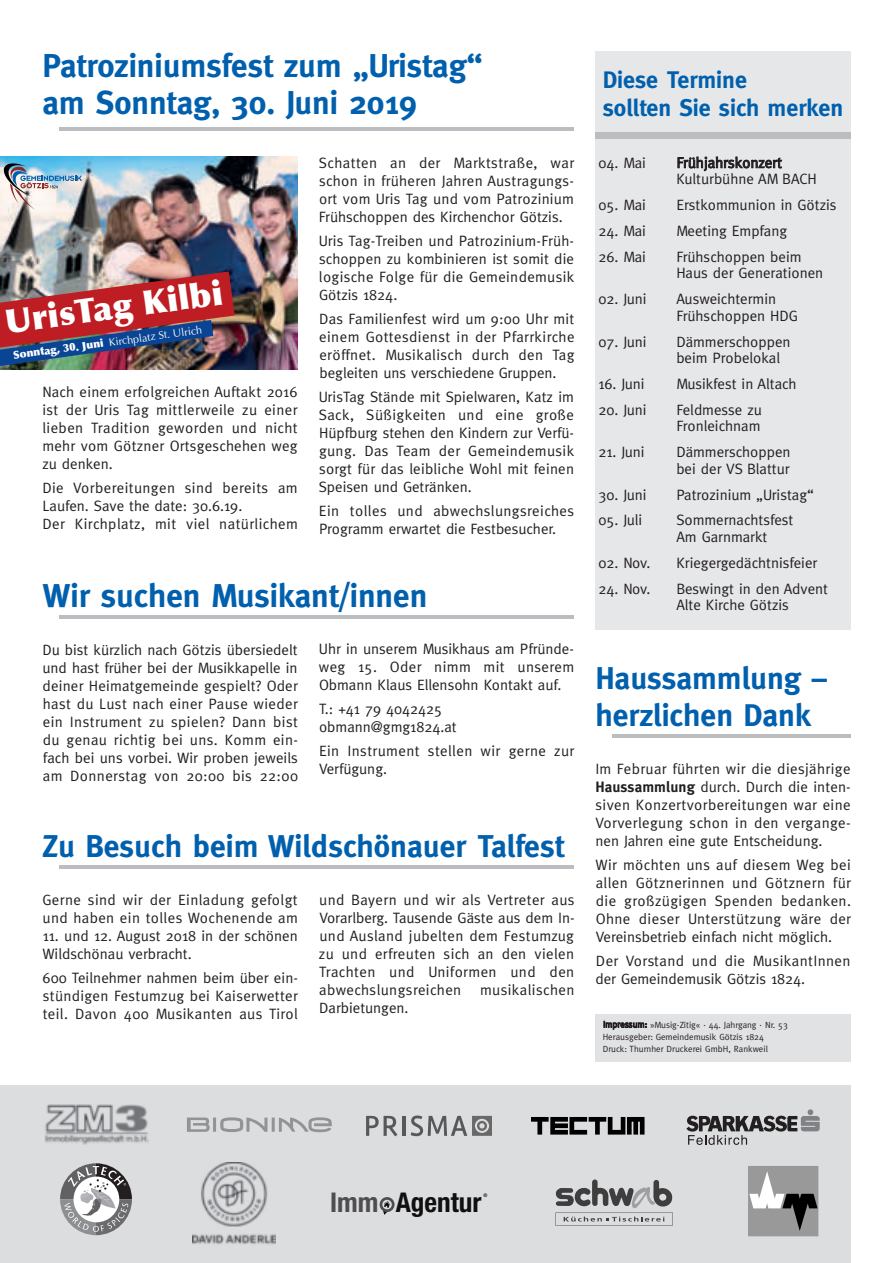
<style>
.page{position:relative;width:893px;height:1263px;background:#fff}
.page>*{position:absolute;margin:0;border:0;box-sizing:border-box;transform-origin:0 0}
.t1{font:900 33.45px "Optima";color:#fff}
.t2{font:700 33px/37.5px "Meta";color:#0160ae}
.t3{font:700 31.5px/37.5px "Meta";color:#0160ae}
.t4{font:700 condensed 27.3px "Helvetica Neue LT Std";color:#101010}
.t5{font:700 24px/28.5px "Meta";color:#0160ae}
.t6{font:15px/18px "Meta";color:#231f20}
.t7{font:15px/18px "Meta";letter-spacing:.025em;color:#231f20}
.t8{font:10.8px "Optima LT";color:#fff}
.t9{font:9px/12px "Meta";color:#231f20}
.t10{font:500 condensed 4.95px "Helvetica Neue LT Std";color:#101010}
.s1{font-family:"Optima";font-weight:900}
.s2{font-weight:700}
.s3{color:#4e4e4e}
</style>
<div class="page">
<hr style="left:892px;top:0;width:1px;height:215px;background:#d4dbee">
<div style="left:0;top:1085px;width:850px;height:178px;background:#dcdddf"></div>
<svg style="left:60px;top:1163px;width:72px;height:72px"></svg>
<img style="left:45px;top:1105px;width:104px;height:39px">
<svg style="left:748px;top:1166px;width:70px;height:70px;background:#929292"></svg>
<hr style="left:60px;top:127px;width:514px;height:3px;background:#bcbdc0">
<div style="left:595px;top:1014px;width:255px;height:47px;background:#e1e2e4"></div>
<svg style="left:604px;top:1021px;width:43px;height:9px"></svg>
<hr style="left:213px;top:1117px;width:3px;height:15px;background:#919396">
<hr style="left:272px;top:1117px;width:3px;height:15px;background:#919396">
<svg style="left:220px;top:1117px;width:47px;height:15px"></svg>
<svg style="left:279px;top:1117px;width:53px;height:15px"></svg>
<svg style="left:187px;top:1117px;width:23px;height:15px"></svg>
<img style="left:0;top:156px;width:298px;height:214px">
<svg style="left:2px;top:162px;width:80px;height:48px"></svg>
<img style="left:0;top:271px;width:235px;height:99px">
<hr style="left:612px;top:735px;width:238px;height:3px;background:#bcbdc0">
<img style="left:193px;top:1163px;width:83px;height:82px">
<svg style="left:531px;top:1117px;width:113px;height:17px"></svg>
<svg style="left:366px;top:1116px;width:31px;height:20px"></svg>
<hr style="left:402px;top:1116px;width:4px;height:20px;background:#57585a">
<svg style="left:411px;top:1115px;width:81px;height:21px"></svg>
<svg style="left:555px;top:1179px;width:118px;height:46px"></svg>
<svg style="left:380px;top:1197px;width:15px;height:18px"></svg>
<div style="left:595px;top:51px;width:255px;height:578px;background:#e6e7e9"></div>
<svg style="left:677px;top:156px;width:105px;height:15px"></svg>
<div style="left:595px;top:133px;width:255px;height:6px;background:#bcbdc0"></div>
<hr style="left:60px;top:616px;width:514px;height:3px;background:#bcbdc0">
<svg style="left:686px;top:1109px;width:134px;height:36px"></svg>
<hr style="left:60px;top:865px;width:514px;height:3px;background:#bcbdc0">
<h2 class="t2" style="left:43px;top:47px;width:442px">Patroziniumsfest zum „Uristag“ am Sonntag, 30. Juni 2019</h2>
<h1 class="t1" style="left:2px;top:302px;width:221px;rotate:-8deg">UrisTag Kilbi</h1>
<p class="t8" style="left:13px;top:352px;width:192px;rotate:-8deg"><span class="s1">Sonntag, 30. Juni</span> Kirchplatz St. Ulrich</p>
<p class="t6" style="left:42px;top:382px;width:257px;text-align:justify">Nach einem erfolgreichen Auftakt 2016 ist der Uris Tag mittlerweile zu einer lieben Tradition geworden und nicht mehr vom Götzner Ortsgeschehen weg zu denken.</p>
<p class="t7" style="left:42px;top:478px;width:257px">Die Vorbereitungen sind bereits am<br>Laufen. Save the date: 30.6.19.<br>Der Kirchplatz, mit viel natürlichem</p>
<p class="t6" style="left:319px;top:153px;width:257px;text-align:justify">Schatten an der Marktstraße, war schon in früheren Jahren Austragungs&shy;ort vom Uris Tag und vom Patrozinium Frühschoppen des Kirchenchor Götzis.</p>
<p class="t6" style="left:319px;top:231px;width:257px;text-align:justify">Uris Tag-Treiben und Patrozinium-Früh&shy;schoppen zu kombinieren ist somit die logische Folge für die Gemeindemusik Götzis 1824.</p>
<p class="t6" style="left:319px;top:309px;width:257px;text-align:justify">Das Familienfest wird um 9:00 Uhr mit einem Gottesdienst in der Pfarrkirche eröffnet. Musikalisch durch den Tag begleiten uns verschiedene Gruppen.</p>
<p class="t6" style="left:319px;top:387px;width:257px;text-align:justify">UrisTag Stände mit Spielwaren, Katz im Sack, Süßigkeiten und eine große Hüpfburg stehen den Kindern zur Verfü&shy;gung. Das Team der Gemeindemusik sorgt für das leibliche Wohl mit feinen Speisen und Getränken.</p>
<p class="t6" style="left:319px;top:501px;width:257px">Ein tolles und abwechslungsreiches<br>Programm erwartet die Festbesucher.</p>
<h2 class="t2" style="left:43px;top:577px;width:386px">Wir suchen Musikant/innen</h2>
<p class="t6" style="left:42px;top:640px;width:257px;text-align:justify">Du bist kürzlich nach Götzis übersiedelt und hast früher bei der Musikkapelle in deiner Heimatgemeinde gespielt? Oder hast du Lust nach einer Pause wieder ein Instrument zu spielen? Dann bist du genau richtig bei uns. Komm ein&shy;fach bei uns vorbei. Wir proben jeweils am Donnerstag von 20:00 bis 22:00</p>
<p class="t6" style="left:319px;top:639px;width:257px;text-align:justify">Uhr in unserem Musikhaus am Pfründe&shy;weg 15. Oder nimm mit unserem Obmann Klaus Ellensohn Kontakt auf.</p>
<p class="t6" style="left:319px;top:699px;width:139px">T.: +41 79 4042425 obmann@gmg1824.at</p>
<p class="t7" style="left:319px;top:741px;width:257px">Ein Instrument stellen wir gerne zur<br>Verfügung.</p>
<h3 class="t3" style="left:43px;top:827px;width:523px">Zu Besuch beim Wildschönauer Talfest</h3>
<p class="t7" style="left:43px;top:891px;width:257px">Gerne sind wir der Einladung gefolgt und haben ein tolles Wochenende am</p>
<p class="t6" style="left:43px;top:927px;width:257px">11. und 12. August 2018 in der schönen<br>Wildschönau verbracht.</p>
<p class="t6" style="left:43px;top:969px;width:257px;text-align:justify">600 Teilnehmer nahmen beim über ein&shy;stündigen Festumzug bei Kaiserwetter teil. Davon 400 Musikanten aus Tirol</p>
<p class="t6" style="left:319px;top:890px;width:257px;text-align:justify">und Bayern und wir als Vertreter aus Vorarlberg. Tausende Gäste aus dem In&shy;und Ausland jubelten dem Festumzug zu und erfreuten sich an den vielen Trachten und Uniformen und den abwechslungsreichen</p>
<p class="t7" style="left:480px;top:980px;width:96px">musikalischen</p>
<p class="t6" style="left:319px;top:998px;width:91px">Darbietungen.</p>
<h3 class="t5" style="left:603px;top:65px;width:242px">Diese Termine<br>sollten Sie sich merken</h3>
<p class="t6" style="left:598px;top:153px;width:49px">04. Mai</p>
<p class="t6" style="left:676px;top:154px;width:142px;line-height:16.5px">Frühjahrskonzert<br>Kulturbühne AM BACH</p>
<p class="t6" style="left:598px;top:196px;width:49px">05. Mai</p>
<p class="t6" style="left:676px;top:196px;width:162px">Erstkommunion in Götzis</p>
<p class="t6" style="left:598px;top:222px;width:49px">24. Mai</p>
<p class="t6" style="left:676px;top:222px;width:112px">Meeting Empfang</p>
<p class="t6" style="left:598px;top:248px;width:49px">26. Mai</p>
<p class="t6" style="left:676px;top:248px;width:148px;line-height:16.5px">Frühschoppen beim<br>Haus der Generationen</p>
<p class="t6" style="left:598px;top:290px;width:50px">02. Juni</p>
<p class="t6" style="left:676px;top:291px;width:123px;line-height:16.5px">Ausweichtermin<br>Frühschoppen HDG</p>
<p class="t6" style="left:598px;top:332px;width:50px">07. Juni</p>
<p class="t6" style="left:676px;top:333px;width:116px;line-height:16.5px">Dämmerschoppen beim Probelokal</p>
<p class="t6" style="left:598px;top:375px;width:48px">16. Juni</p>
<p class="t6" style="left:676px;top:375px;width:122px">Musikfest in Altach</p>
<p class="t6" style="left:598px;top:400px;width:50px">20. Juni</p>
<p class="t6" style="left:676px;top:401px;width:87px;line-height:16.5px">Feldmesse zu<br>Fronleichnam</p>
<p class="t6" style="left:598px;top:443px;width:48px">21. Juni</p>
<p class="t6" style="left:676px;top:444px;width:116px;line-height:16.5px">Dämmerschoppen bei der VS Blattur</p>
<p class="t6" style="left:598px;top:485px;width:50px">30. Juni</p>
<p class="t6" style="left:676px;top:485px;width:139px">Patrozinium „Uristag“</p>
<p class="t6" style="left:598px;top:511px;width:46px">05. Juli</p>
<p class="t6" style="left:676px;top:512px;width:119px;line-height:16.5px">Sommernachtsfest<br>Am Garnmarkt</p>
<p class="t6" style="left:598px;top:553px;width:54px">02. Nov.</p>
<p class="t6" style="left:676px;top:553px;width:143px">Kriegergedächtnisfeier</p>
<p class="t6" style="left:598px;top:579px;width:54px">24. Nov.</p>
<p class="t6" style="left:676px;top:580px;width:153px;line-height:16.5px">Beswingt in den Advent<br>Alte Kirche Götzis</p>
<h3 class="t3" style="left:595px;top:659px;width:233px">Haussammlung – herzlichen Dank</h3>
<p class="t6" style="left:595px;top:760px;width:257px;text-align:justify">Im Februar führten wir die diesjährige <span class="s2">Haussammlung</span> durch. Durch die inten&shy;siven Konzertvorbereitungen war eine Vorverlegung schon in den vergange&shy;nen Jahren eine gute Entscheidung.</p>
<p class="t6" style="left:596px;top:856px;width:257px;text-align:justify">Wir möchten uns auf diesem Weg bei allen Götznerinnen und Götznern für die großzügigen Spenden bedanken.<br>Ohne dieser Unterstützung wäre der Vereinsbetrieb einfach nicht möglich.</p>
<p class="t6" style="left:595px;top:952px;width:257px">Der Vorstand und die MusikantInnen der Gemeindemusik Götzis 1824.</p>
<p class="t9" style="left:603px;top:1018px;width:187px">Impressum: »Musig-Zitig« · 44. Jahrgang · Nr. 53<br>Herausgeber: Gemeindemusik Götzis 1824<br>Druck: Thurnher Druckerei GmbH, Rankweil</p>
<h3 class="t4" style="left:330px;top:1192px;width:153px"><span class="s3">Imm</span> Agentur</h3>
<p class="t10" style="left:483px;top:1192px;width:5px">®</p>
</div>
